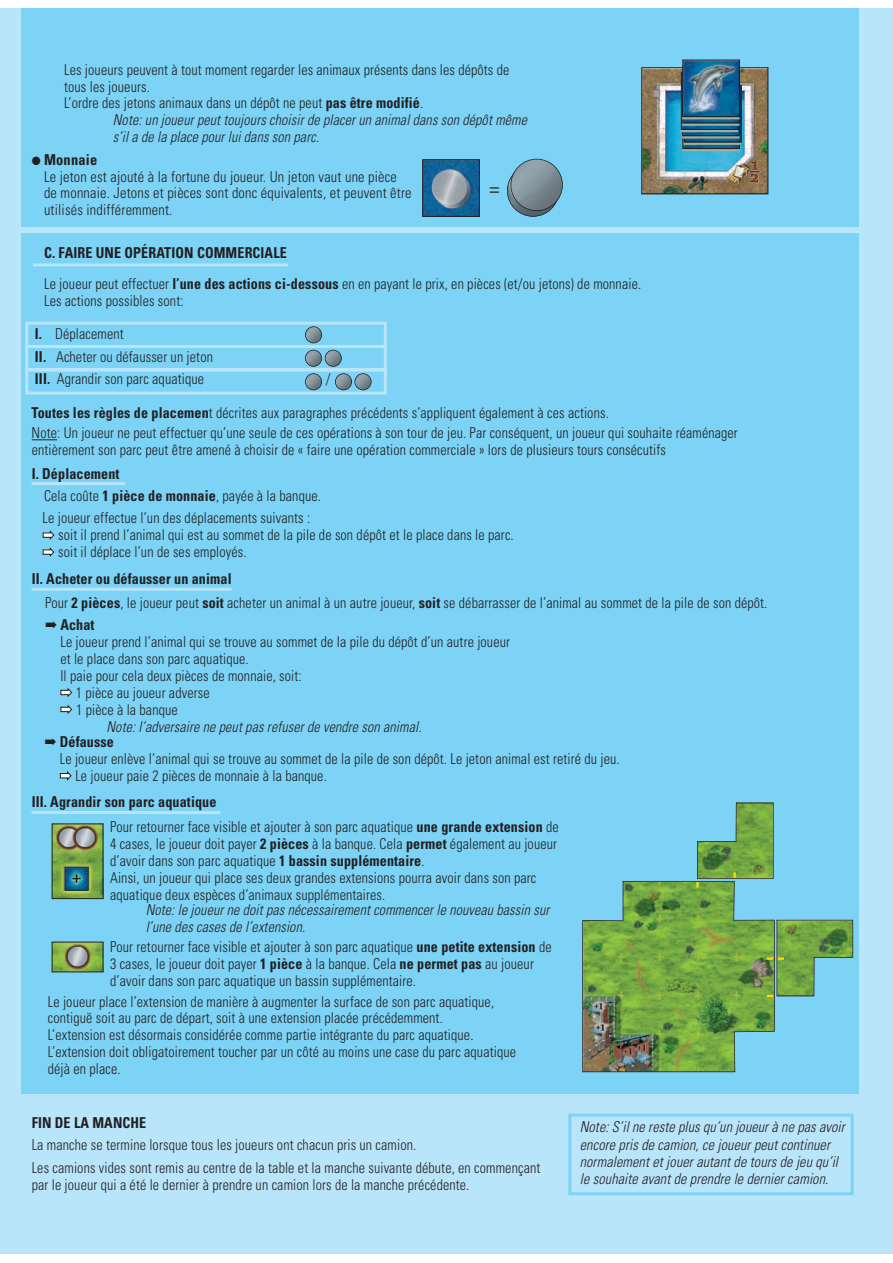
<style>
.page{position:relative;width:893px;height:1263px;background:#fff}
.page>*{position:absolute;margin:0;border:0;box-sizing:border-box;transform-origin:0 0}
.t1{font:300 condensed 23.55px "Univers";color:#231f20;scale:.96 1}
.t2{font:300 condensed 15px/17px "Univers";letter-spacing:.01em;color:#231f20;scale:.94 1}
.t3{font:italic 300 condensed 15px/17px "Univers";letter-spacing:.01em;color:#231f20;scale:.94 1}
.t4{font:italic 300 condensed 15px/17.1px "Univers";letter-spacing:.01em;color:#231f20;scale:.95 1}
.t5{font:300 condensed 15px/17px "Univers";letter-spacing:.01em;color:#231f20;scale:.96 1}
.t6{font:700 condensed 15px "Univers";letter-spacing:.01em;color:#231f20;scale:.94 1}
.s1{font-weight:700}
.s2{color:#fff}
</style>
<div class="page">
<div style="left:0;top:9px;width:892px;height:1245px;background:#b9e5fa"></div>
<div style="left:21px;top:9px;width:838px;height:218px;background:#7cd3f6"></div>
<div style="left:21px;top:233px;width:838px;height:861px;background:#7cd3f6"></div>
<hr style="left:32px;top:588px;width:200px;height:3px;background:#b9e5fa">
<hr style="left:32px;top:811px;width:188px;height:3px;background:#b9e5fa">
<svg style="left:25px;top:321px;width:362px;height:74px"></svg>
<svg style="left:32px;top:439px;width:25px;height:1px"></svg>
<hr style="left:32px;top:482px;width:93px;height:3px;background:#b9e5fa">
<div style="left:568px;top:1114px;width:285px;height:81px;border:3px solid #7cd3f6"></div>
<img style="left:424px;top:161px;width:54px;height:54px">
<div style="left:422px;top:159px;width:58px;height:58px;border:1px solid #231f20"></div>
<img style="left:507px;top:165px;width:52px;height:51px;border-radius:50%">
<div style="left:507px;top:165px;width:52px;height:52px;border:2px solid #231f20;border-radius:50%"></div>
<img style="left:511px;top:159px;width:51px;height:52px;border-radius:50%">
<div style="left:510px;top:159px;width:53px;height:52px;border:2px solid #231f20;border-radius:50%"></div>
<img style="left:305px;top:374px;width:17px;height:16px;border-radius:50%">
<div style="left:305px;top:373px;width:17px;height:17px;border:2px solid #231f20;border-radius:50%"></div>
<img style="left:335px;top:374px;width:17px;height:16px;border-radius:50%">
<div style="left:335px;top:373px;width:17px;height:17px;border:2px solid #231f20;border-radius:50%"></div>
<img style="left:355px;top:374px;width:16px;height:16px;border-radius:50%">
<div style="left:354px;top:373px;width:17px;height:17px;border:2px solid #231f20;border-radius:50%"></div>
<img style="left:305px;top:350px;width:17px;height:16px;border-radius:50%">
<div style="left:305px;top:350px;width:17px;height:17px;border:2px solid #231f20;border-radius:50%"></div>
<img style="left:325px;top:350px;width:16px;height:16px;border-radius:50%">
<div style="left:325px;top:350px;width:17px;height:17px;border:2px solid #231f20;border-radius:50%"></div>
<img style="left:305px;top:327px;width:17px;height:16px;border-radius:50%">
<div style="left:305px;top:326px;width:17px;height:17px;border:2px solid #231f20;border-radius:50%"></div>
<img style="left:643px;top:69px;width:123px;height:123px">
<div style="left:641px;top:67px;width:127px;height:127px;border:1px solid #231f20"></div>
<hr style="left:682px;top:148px;width:57px;height:3px;background:#a4ad9c">
<img style="left:684px;top:145px;width:54px;height:2px">
<div style="left:682px;top:92px;width:58px;height:57px;border:1px solid #231f20"></div>
<hr style="left:683px;top:142px;width:58px;height:3px;background:#a4ad9c">
<div style="left:684px;top:85px;width:57px;height:57px;border:1px solid #231f20"></div>
<hr style="left:682px;top:136px;width:57px;height:3px;background:#a4ad9c">
<img style="left:684px;top:132px;width:54px;height:2px">
<div style="left:682px;top:79px;width:58px;height:57px;border:1px solid #231f20"></div>
<hr style="left:680px;top:129px;width:58px;height:3px;background:#a4ad9c">
<img style="left:683px;top:126px;width:53px;height:2px">
<div style="left:681px;top:73px;width:57px;height:57px;border:1px solid #231f20"></div>
<hr style="left:682px;top:123px;width:57px;height:3px;background:#a4ad9c">
<img style="left:684px;top:119px;width:54px;height:2px">
<div style="left:682px;top:66px;width:58px;height:57px;border:1px solid #231f20"></div>
<hr style="left:682px;top:116px;width:57px;height:3px;background:#a4ad9c">
<img style="left:684px;top:62px;width:54px;height:53px">
<div style="left:682px;top:60px;width:58px;height:57px;border:1px solid #231f20"></div>
<img style="left:54px;top:826px;width:47px;height:71px">
<div style="left:52px;top:824px;width:51px;height:75px;border:1px solid #231f20"></div>
<img style="left:54px;top:944px;width:47px;height:26px">
<hr style="left:33px;top:263px;width:255px;height:3px;background:#b9e5fa">
<svg style="left:582px;top:802px;width:271px;height:270px"></svg>
<p class="t2" style="left:64px;top:62px;width:475px">Les joueurs peuvent à tout moment regarder les animaux présents dans les dépôts de tous les joueurs.<br>L’ordre des jetons animaux dans un dépôt ne peut <span class="s1">pas être modifié</span>.</p>
<p class="t3" style="left:113px;top:113px;width:445px">Note:un joueurpeuttoujours choisirde placerun animaldans son dépôtmême s’ila de la place pourluidans son parc.</p>
<p class="t5" style="left:44px;top:152px;width:384px;text-indent:-12px">● <span class="s1">Monnaie<br></span>Le jeton est ajouté à la fortune du joueur. Un jeton vaut une pièce de monnaie. Jetons et pièces sont donc équivalents, et peuvent être utilisés indifféremment.</p>
<p class="t2" style="left:44px;top:239px;width:637px;line-height:30.9px"><span class="s1">C. FAIRE UNE OPÉRATION COMMERCIALE<br></span>Le joueur peut effectuer <span class="s1">l’une des actions ci-dessous</span> en en payant le prix, en pièces (et/ou jetons) de monnaie.</p>
<p class="t2" style="left:44px;top:294px;width:150px">Les actions possibles sont:</p>
<p class="t2" style="left:35px;top:324px;width:191px;line-height:22.2px"><span class="s1">I.</span> Déplacement<br><span class="s1">II.</span> Acheter ou défausser un jeton<br><span class="s1">III.</span> Agrandir son parc aquatique</p>
<h1 class="t1" style="left:489px;top:179px;width:12px">=</h1>
<p class="t2" style="left:326px;top:371px;width:6px">/</p>
<p class="t2" style="left:32px;top:403px;width:753px;line-height:20.7px"><span class="s1">Toutes les règles de placemen</span>t décrites aux paragraphes précédents s’appliquent également à ces actions.<br>Note: Un joueur ne peut effectuer qu’une seule de ces opérations à son tour de jeu. Par conséquent, un joueur qui souhaite réaménager</p>
<p class="t2" style="left:32px;top:443px;width:676px">entièrement son parc peut être amené à choisir de « faire une opération commerciale » lors de plusieurs tours consécutifs</p>
<p class="t2" style="left:43px;top:464px;width:298px;line-height:22.2px;text-indent:-11px"><span class="s1">I. Déplacement<br></span>Cela coûte <span class="s1">1 pièce de monnaie</span>, payée à la banque.<br>Le joueur effectue l’un des déplacements suivants :</p>
<p class="t2" style="left:43px;top:528px;width:503px"><span class="s2">➡</span> soit il prend l’animal qui est au sommet de la pile de son dépôt et le place dans le parc. <span class="s2">➡</span> soit il déplace l’un de ses employés.</p>
<p class="t2" style="left:45px;top:568px;width:770px;line-height:23.7px;text-indent:-13px"><span class="s1">II. Acheter ou défausser un animal<br></span>Pour <span class="s1">2 pièces</span>, le joueur peut <span class="s1">soit</span> acheter un animal à un autre joueur, <span class="s1">soit</span> se débarrasser de l’animal au sommet de la pile de son dépôt.</p>
<p class="t6" style="left:45px;top:619px;width:54px">➡ Achat</p>
<p class="t2" style="left:60px;top:635px;width:480px">Le joueur prend l’animal qui se trouve au sommet de la pile du dépôt d’un autre joueur</p>
<p class="t2" style="left:60px;top:652px;width:202px">et le place dans son parc aquatique.</p>
<p class="t2" style="left:60px;top:668px;width:258px">Il paie pour cela deux pièces de monnaie, soit:</p>
<p class="t2" style="left:60px;top:685px;width:160px"><span class="s2">➡</span> 1 pièce au joueur adverse</p>
<p class="t2" style="left:60px;top:702px;width:126px"><span class="s2">➡</span> 1 pièce à la banque</p>
<p class="t3" style="left:107px;top:719px;width:340px">Note:l’adversaire ne peutpas refuserde vendre son animal.</p>
<p class="t2" style="left:60px;top:735px;width:597px;text-indent:-15px">➡ <span class="s1">Défausse<br></span>Le joueur enlève l’animal qui se trouve au sommet de la pile de son dépôt. Le jeton animal est retiré du jeu. <span class="s2">➡</span> Le joueur paie 2 pièces de monnaie à la banque.</p>
<p class="t2" style="left:110px;top:791px;width:479px;line-height:24.9px;text-indent:-78px"><span class="s1">III. Agrandir son parc aquatique<br></span>Pour retourner face visible et ajouter à son parc aquatique <span class="s1">une grande extension</span> de</p>
<p class="t2" style="left:110px;top:836px;width:477px">4 cases, le joueur doit payer <span class="s1">2 pièces</span> à la banque. Cela <span class="s1">permet</span> également au joueur d’avoir dans son parc aquatique <span class="s1">1 bassin supplémentaire</span>.<br>Ainsi, un joueur qui place ses deux grandes extensions pourra avoir dans son parc aquatique deux espèces d’animaux supplémentaires.</p>
<p class="t3" style="left:146px;top:903px;width:434px">Note:le joueurne doitpas nécessairementcommencerle nouveau bassin sur l’une des cases de l’extension.</p>
<p class="t2" style="left:110px;top:940px;width:471px">Pour retourner face visible et ajouter à son parc aquatique <span class="s1">une petite extension</span> de<br>3 cases, le joueur doit payer <span class="s1">1 pièce</span> à la banque. Cela <span class="s1">ne permet pas</span> au joueur d’avoir dans son parc aquatique un bassin supplémentaire.</p>
<p class="t2" style="left:48px;top:994px;width:500px">Le joueur place l’extension de manière à augmenter la surface de son parc aquatique, contiguë soit au parc de départ, soit à une extension placée précédemment.<br>L’extension est désormais considérée comme partie intégrante du parc aquatique.<br>L’extension doit obligatoirement toucher par un côté au moins une case du parc aquatique déjà en place.</p>
<p class="t6" style="left:32px;top:1117px;width:123px">FIN DE LA MANCHE</p>
<p class="t2" style="left:32px;top:1135px;width:543px;line-height:22.2px">La manche se termine lorsque tous les joueurs ont chacun pris un camion.<br>Les camions vides sont remis au centre de la table et la manche suivante débute, en commençant</p>
<p class="t2" style="left:32px;top:1177px;width:467px">par le joueur qui a été le dernier à prendre un camion lors de la manche précédente.</p>
<p class="t4" style="left:580px;top:1120px;width:283px">Note:S’ilne reste plus qu’un joueurà ne pas avoir encore pris de camion,ce joueurpeutcontinuer normalementetjouerautantde tours de jeu qu’il le souhaite avantde prendre le derniercamion.</p>
</div>
